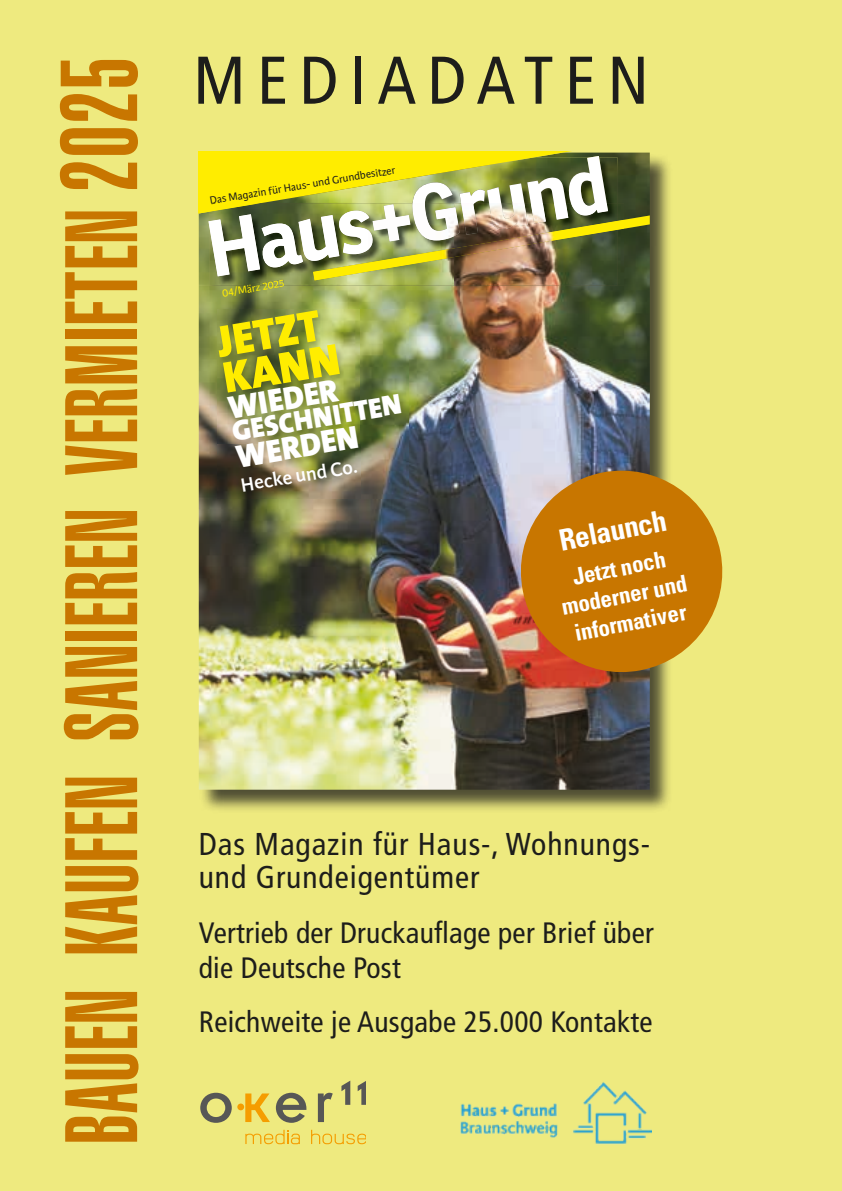
<style>
.page{position:relative;width:842px;height:1191px;background:#eeea7f}
.page>*{position:absolute;margin:0;border:0;box-sizing:border-box;transform-origin:0 0}
.t1{font:101px "Helvetica LT Std Ultra Comp";letter-spacing:.01em;color:#c87600;scale:.9 1}
.t2{font:condensed 67.4px "Frutiger LT Std";letter-spacing:.17em;color:#1d1d1b}
.t3{font:44.6px/36.4px "The Sans Black Caps";color:#ffed00}
.t4{font:32.6px "The Sans Black Caps";color:#fff}
.t5{font:condensed 31.6px/33.6px "Frutiger LT Std";letter-spacing:.03em;color:#1d1d1b}
.t6{font:condensed 29.4px/35.4px "Frutiger LT Std";letter-spacing:.01em;color:#1d1d1b}
.t7{font:700 condensed 29.4px "Univers LT Std";color:#fff}
.t8{font:28.8px "The Sans Black Caps";color:#fff}
.t9{font:700 condensed 23.2px/27.8px "Univers LT Std";color:#fff;text-align:center}
.t10{font:600 20.4px "Karmina Sans";color:#fff}
.t11{font:11.4px "Karmina Sans";color:#1d1d1b}
.t12{font:11.4px "Karmina Sans";color:#ffed00}
.s1{font-size:107.4px}
</style>
<div class="page">
<svg style="left:276px;top:1080px;width:89px;height:42px"></svg>
<svg style="left:200px;top:1092px;width:32px;height:30px"></svg>
<svg style="left:245px;top:1093px;width:25px;height:29px"></svg>
<div style="left:237px;top:1103px;width:7px;height:7px;background:#f59d00;border-radius:50%"></div>
<svg style="left:245px;top:1129px;width:55px;height:15px"></svg>
<svg style="left:311px;top:1129px;width:54px;height:15px"></svg>
<div style="left:199px;top:152px;width:474px;height:661px;background:#1d1d1b;opacity:.75"></div>
<img style="left:199px;top:280px;width:451px;height:509px">
<img style="left:217px;top:310px;width:191px;height:189px">
<svg style="left:199px;top:152px;width:451px;height:128px;background:#bdba37"></svg>
<img style="left:199px;top:213px;width:11px;height:73px">
<img style="left:617px;top:203px;width:7px;height:83px">
<img style="left:225px;top:286px;width:373px;height:1px">
<img style="left:210px;top:203px;width:407px;height:83px">
<img style="left:208px;top:211px;width:160px;height:65px">
<img style="left:368px;top:203px;width:160px;height:17px">
<img style="left:531px;top:203px;width:77px;height:17px">
<img style="left:199px;top:203px;width:61px;height:10px">
<img style="left:211px;top:203px;width:21px;height:4px">
<img style="left:239px;top:282px;width:21px;height:4px">
<svg style="left:238px;top:286px;width:46px;height:1px"></svg>
<img style="left:262px;top:279px;width:22px;height:7px">
<img style="left:313px;top:220px;width:311px;height:60px">
<svg style="left:512px;top:462px;width:211px;height:219px;background:#c98628"></svg>
<img style="left:460px;top:1082px;width:191px;height:63px">
<h1 class="t1" style="left:44px;top:1144px;width:1209px;rotate:-90deg">BAUEN KAUFEN SANIEREN VERMIETEN <span class="s1">2025</span></h1>
<h2 class="t2" style="left:193px;top:41px;width:457px">MEDIADATEN</h2>
<p class="t11" style="left:209px;top:195px;width:189px;rotate:-10deg">Das Magazin für Haus- und Grundbesitzer</p>
<p class="t12" style="left:221px;top:287px;width:64px;rotate:-10deg">04/März 2025</p>
<h3 class="t3" style="left:214px;top:324px;width:119px;rotate:-10deg">JETZT<br>KANN</h3>
<p class="t4" style="left:224px;top:380px;width:112px;rotate:-9deg">WIEDER</p>
<p class="t8" style="left:228px;top:407px;width:173px;rotate:-9deg">GESCHNITTEN</p>
<p class="t4" style="left:232px;top:429px;width:125px;rotate:-9deg">WERDEN</p>
<p class="t10" style="left:239px;top:474px;width:119px;rotate:-10deg">Hecke und Co.</p>
<p class="t7" style="left:556px;top:523px;width:110px;rotate:-11deg">Relaunch</p>
<p class="t9" style="left:554px;top:566px;width:129px;rotate:-11deg">Jetzt noch moderner und informativer</p>
<p class="t5" style="left:199px;top:827px;width:453px">Das Magazin für Haus-, Wohnungs&shy;und Grundeigentümer</p>
<p class="t6" style="left:199px;top:915px;width:456px">Vertrieb der Druckauflage per Brief über die Deutsche Post</p>
<p class="t6" style="left:199px;top:1004px;width:455px">Reichweite je Ausgabe 25.000 Kontakte</p>
</div>
